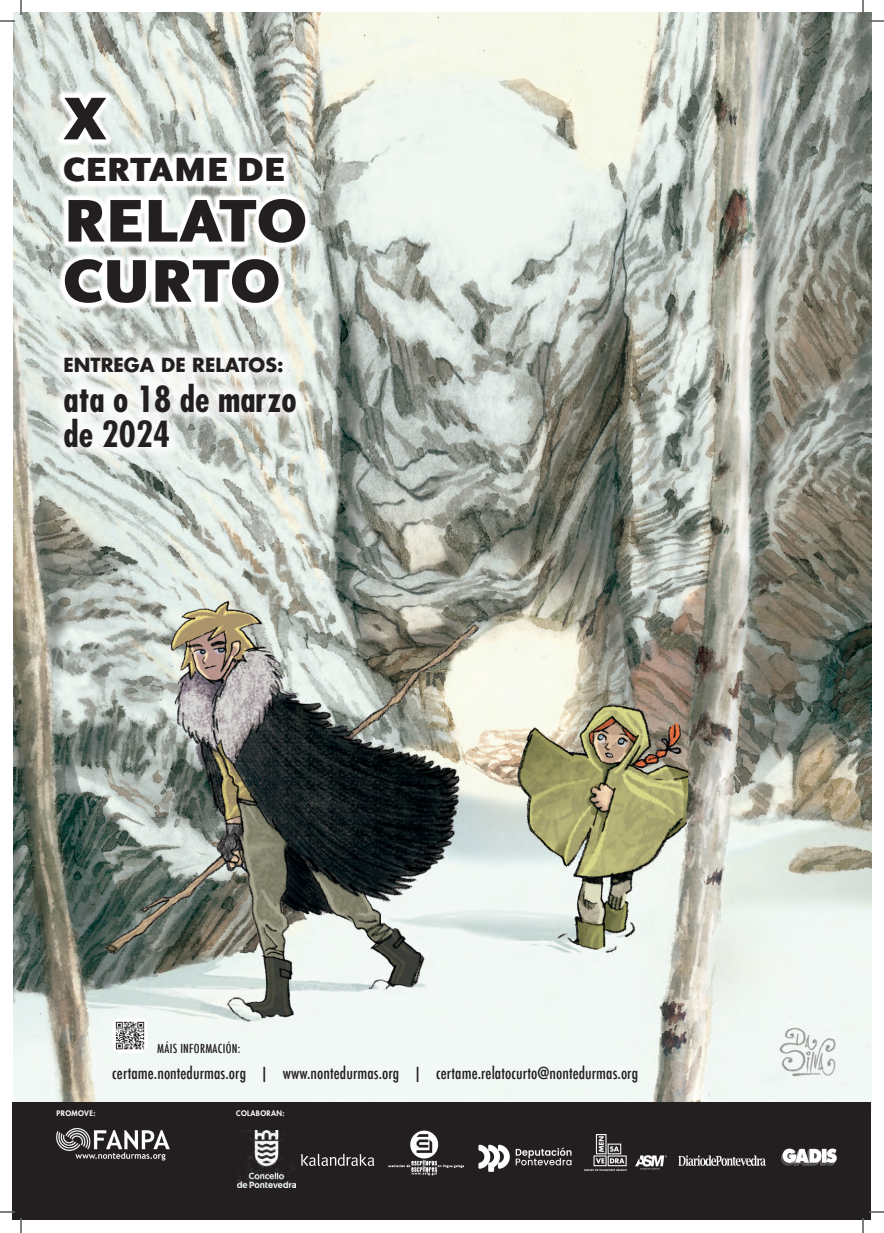
<style>
.page{position:relative;width:884px;height:1233px;background:#fff}
.page>*{position:absolute;margin:0;border:0;box-sizing:border-box;transform-origin:0 0}
.t1{font:900 62.9px/60.1px "Scala Sans";letter-spacing:.01em;color:#231f20}
.t2{font:700 condensed 35px/35px "Futura";color:#231f20}
.t3{font:900 35px "Scala Sans";letter-spacing:.01em;color:#231f20}
.t4{font:700 18.9px "Futura";color:#231f20}
.t5{font:500 condensed 16.2px "Futura";letter-spacing:.005em;color:#231f20}
.t6{font:500 condensed 12.1px "Futura";letter-spacing:.025em;color:#231f20}
.t7{font:800 7.4px "Futura";letter-spacing:.05em;color:#fff}
</style>
<div class="page">
<img style="left:13px;top:12px;width:858px;height:1090px">
<div style="left:13px;top:1102px;width:858px;height:118px;background:#231f20"></div>
<svg style="left:56px;top:91px;width:256px;height:219px"></svg>
<div style="left:51px;top:344px;width:258px;height:117px;background:#fff;opacity:.76"></div>
<img style="left:113px;top:1018px;width:34px;height:35px">
<div style="left:113px;top:1018px;width:34px;height:35px;border:1px solid #fff;border-radius:7px"></div>
<img style="left:56px;top:1128px;width:114px;height:33px">
<img style="left:388px;top:1130px;width:77px;height:46px">
<img style="left:584px;top:1134px;width:82px;height:36px">
<img style="left:678px;top:1155px;width:87px;height:11px">
<img style="left:781px;top:1148px;width:56px;height:18px">
<img style="left:478px;top:1144px;width:94px;height:28px">
<img style="left:237px;top:1130px;width:58px;height:57px">
<svg style="left:301px;top:1153px;width:73px;height:13px"></svg>
<svg style="left:0;top:1211px;width:15px;height:1px"></svg>
<svg style="left:869px;top:1211px;width:15px;height:1px"></svg>
<svg style="left:0;top:0;width:22px;height:22px"></svg>
<svg style="left:20px;top:1218px;width:2px;height:15px"></svg>
<svg style="left:862px;top:0;width:22px;height:22px"></svg>
<svg style="left:862px;top:1218px;width:2px;height:15px"></svg>
<h1 class="t1" style="left:64px;top:92px;width:44px">X</h1>
<h2 class="t3" style="left:64px;top:151px;width:223px">CERTAME DE</h2>
<h1 class="t1" style="left:64px;top:194px;width:245px">RELATO<br>CURTO</h1>
<p class="t4" style="left:64px;top:351px;width:222px">ENTREGA DE RELATOS:</p>
<h2 class="t2" style="left:64px;top:381px;width:235px">ata o 18 de marzo de 2024</h2>
<p class="t6" style="left:157px;top:1040px;width:84px">MÁIS INFORMACIÓN:</p>
<p class="t5" style="left:112px;top:1062px;width:527px">certame.nontedurmas.org | www.nontedurmas.org | certame.relatocurto@nontedurmas.org</p>
<p class="t7" style="left:57px;top:1108px;width:40px">PROMOVE:</p>
<p class="t7" style="left:236px;top:1108px;width:50px">COLABORAN:</p>
</div>
